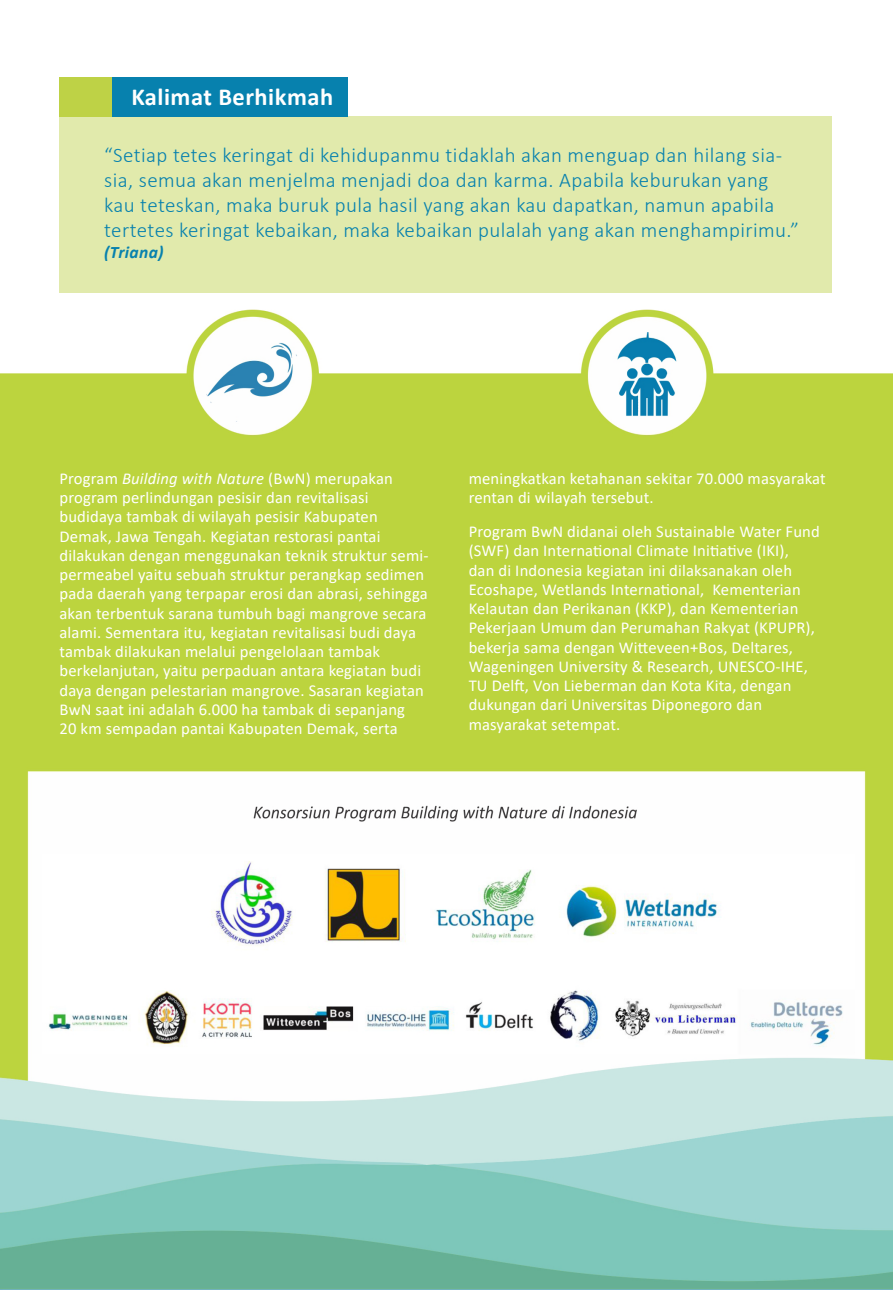
<style>
.page{position:relative;width:893px;height:1290px;background:#fff}
.page>*{position:absolute;margin:0;border:0;box-sizing:border-box;transform-origin:0 0}
.Teks_isi{font:700 24.5px "Calibri";letter-spacing:.02em;color:#fff}
.Teks_isi-2{font:300 21px/25.2px "Calibri";letter-spacing:.02em;color:#0781ae}
.Teks_isi-3{font:italic 700 17.5px "Calibri";letter-spacing:.02em;color:#0781ae}
.Teks_isi-4{font:16.62px/19.2px "Calibri";letter-spacing:.01em;color:#fff}
.s1{font-style:italic}
</style>
<div class="page">
<img style="left:0;top:77px;width:893px;height:1211px">
<div style="left:60px;top:117px;width:772px;height:176px;background:#e1eaac"></div>
<div style="left:112px;top:77px;width:236px;height:40px;background:#0781ae"></div>
<div style="left:60px;top:77px;width:52px;height:40px;background:#bed246"></div>
<p class="Teks_isi" style="left:131px;top:80px;width:203px">Kalimat Berhikmah</p>
<p class="Teks_isi-2" style="left:104px;top:142px;width:696px">“Setiap tetes keringat di kehidupanmu tidaklah akan menguap dan hilang sia&shy;sia, semua akan menjelma menjadi doa dan karma. Apabila keburukan yang kau teteskan, maka buruk pula hasil yang akan kau dapatkan, namun apabila tertetes keringat kebaikan, maka kebaikan pulalah yang akan menghampirimu.”</p>
<p class="Teks_isi-3" style="left:104px;top:240px;width:61px">(Triana)</p>
<p class="Teks_isi-4" style="left:60px;top:468px;width:370px">Program <span class="s1">Building with Nature</span> (BwN) merupakan program perlindungan pesisir dan revitalisasi budidaya tambak di wilayah pesisir Kabupaten Demak, Jawa Tengah. Kegiatan restorasi pantai dilakukan dengan menggunakan teknik struktur semi&shy;permeabel yaitu sebuah struktur perangkap sedimen pada daerah yang terpapar erosi dan abrasi, sehingga akan terbentuk sarana tumbuh bagi mangrove secara alami. Sementara itu, kegiatan revitalisasi budi daya tambak dilakukan melalui pengelolaan tambak berkelanjutan, yaitu perpaduan antara kegiatan budi daya dengan pelestarian mangrove. Sasaran kegiatan BwN saat ini adalah 6.000 ha tambak di sepanjang<br>20 km sempadan pantai Kabupaten Demak, serta</p>
<p class="Teks_isi-4" style="left:469px;top:468px;width:359px">meningkatkan ketahanan sekitar 70.000 masyarakat rentan di wilayah tersebut.</p>
<p class="Teks_isi-4" style="left:469px;top:522px;width:353px">Program BwN didanai oleh Sustainable Water Fund (SWF) dan International Climate Initiative (IKI),<br>dan di Indonesia kegiatan ini dilaksanakan oleh Ecoshape, Wetlands International, Kementerian Kelautan dan Perikanan (KKP), dan Kementerian Pekerjaan Umum dan Perumahan Rakyat (KPUPR), bekerja sama dengan Witteveen+Bos, Deltares, Wageningen University &amp; Research, UNESCO-IHE, TU Delft, Von Lieberman dan Kota Kita, dengan dukungan dari Universitas Diponegoro dan masyarakat setempat.</p>
</div>
